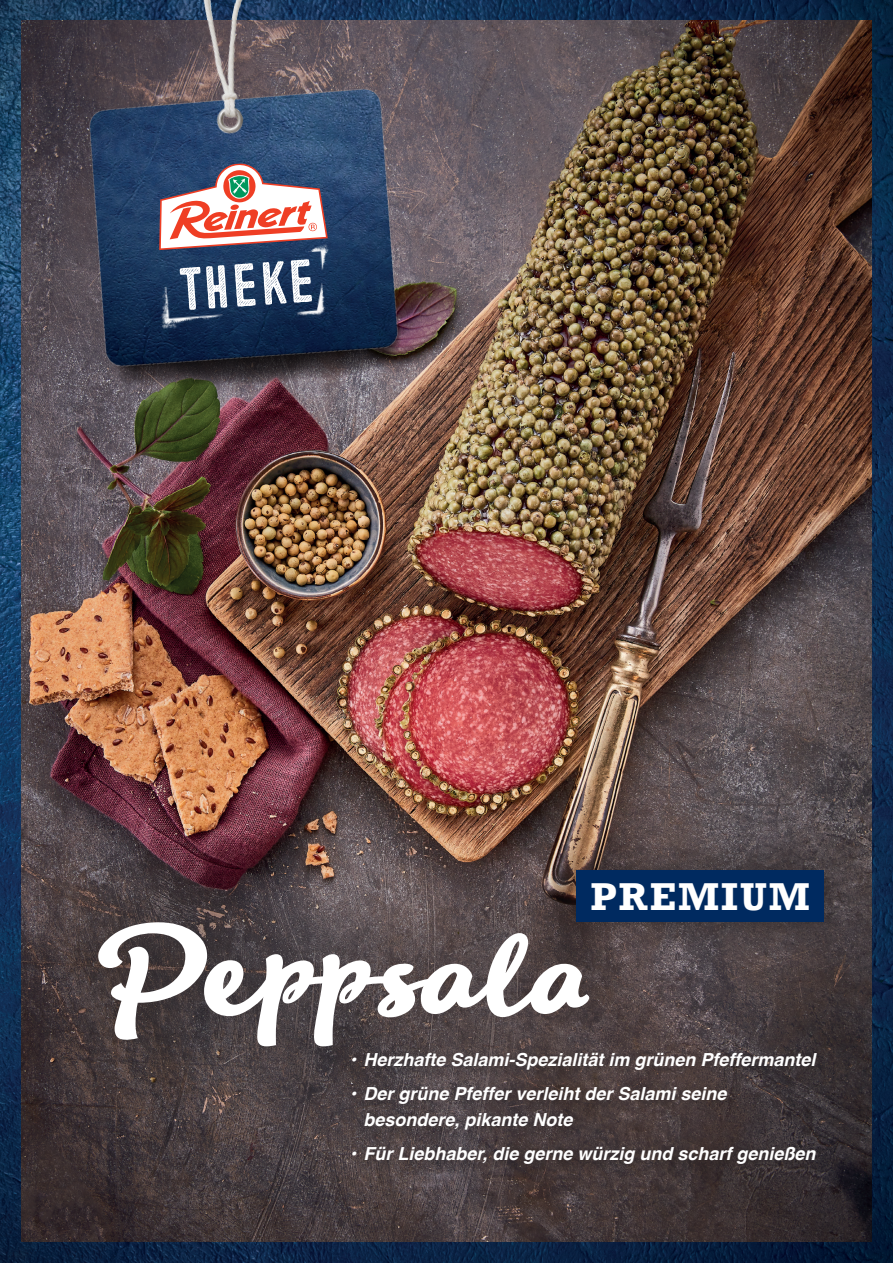
<style>
.page{position:relative;width:893px;height:1263px;background:#fff}
.page>*{position:absolute;margin:0;border:0;box-sizing:border-box;transform-origin:0 0}
.t1{font:italic 700 118.5px "Lifehack";color:#fff}
.t2{font:700 36.45px "Rockwell";letter-spacing:.06em;color:#fff}
.t3{font:italic 700 18px/25.5px "Helvetica";color:#fff}
</style>
<div class="page">
<img style="left:0;top:0;width:893px;height:1263px">
<img style="left:21px;top:21px;width:851px;height:1221px">
<img style="left:1px;top:0;width:490px;height:465px">
<svg style="left:108px;top:258px;width:297px;height:150px;background:#374257"></svg>
<svg style="left:159px;top:162px;width:169px;height:88px"></svg>
<div style="left:0;top:807px;width:703px;height:355px;background:#231f20;opacity:.4"></div>
<div style="left:534px;top:828px;width:332px;height:136px;background:#231f20;opacity:.76"></div>
<div style="left:576px;top:871px;width:248px;height:51px;background:#002a60"></div>
<div style="left:343px;top:1042px;width:490px;height:138px;background:#231f20;opacity:.84"></div>
<p class="t2" style="left:591px;top:873px;width:221px">PREMIUM</p>
<p class="t1" style="left:89px;top:888px;width:500px">Peppsala</p>
<p class="t3" style="left:351px;top:1047px;width:466px">• Herzhafte Salami-Spezialität im grünen Pfeffermantel</p>
<p class="t3" style="left:363px;top:1081px;width:365px;text-indent:-13px">• Der grüne Pfeffer verleiht der Salami seine besondere, pikante Note</p>
<p class="t3" style="left:351px;top:1141px;width:466px">• Für Liebhaber, die gerne würzig und scharf genießen</p>
</div>
